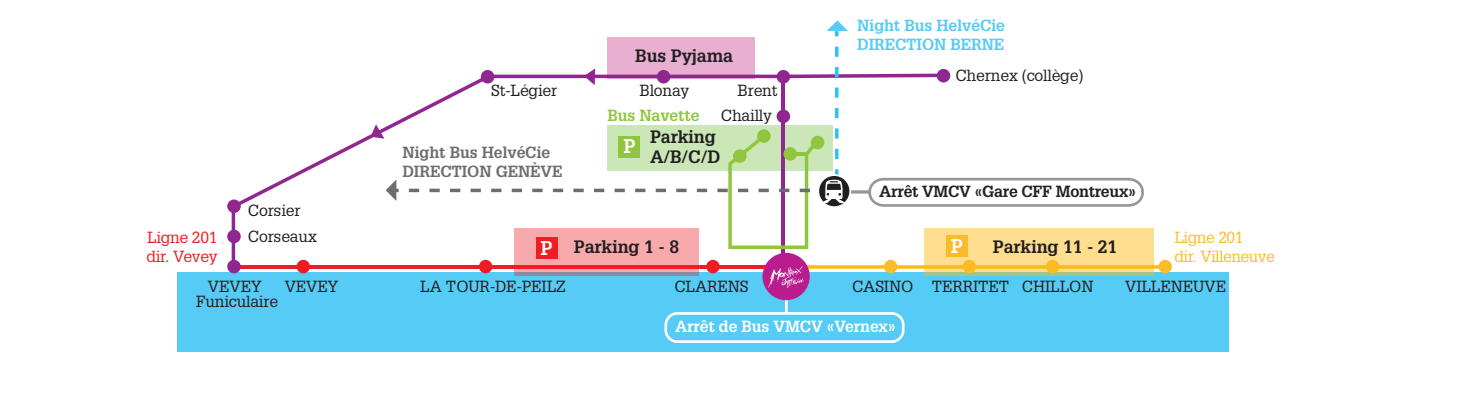
<style>
.page{position:relative;width:1474px;height:408px;background:#fff}
.page>*{position:absolute;margin:0;border:0;box-sizing:border-box;transform-origin:0 0}
.t1{font:700 19.25px "Glypha LT Std";color:#fff}
.t2{font:700 17.5px/19.2px "Glypha LT Std";letter-spacing:-.01em;color:#231f20}
.t3{font:15.75px/25.9px "Glypha LT Std";letter-spacing:-.01em;color:#231f20}
.t4{font:700 15.75px/18.9px "Glypha LT Std";letter-spacing:-.01em;color:#6c6d70}
.t5{font:700 15.75px/18.9px "Glypha LT Std";letter-spacing:-.01em;color:#55cbf5}
.t6{font:700 15.75px "Glypha LT Std";letter-spacing:-.02em;color:#231f20}
.t7{font:700 15.75px "Glypha LT Std";letter-spacing:-.01em;color:#fff}
.t8{font:15.75px/18.9px "Glypha LT Std";letter-spacing:-.03em;color:#fcbb2d}
.t9{font:15.75px/18.9px "Glypha LT Std";letter-spacing:-.02em;color:#ee1d23}
.t10{font:700 15.75px "Glypha LT Std";letter-spacing:-.01em;color:#8fc63e}
</style>
<div class="page">
<div style="left:177px;top:272px;width:1052px;height:80px;background:#55cbf5"></div>
<svg style="left:232px;top:115px;width:666px;height:150px"></svg>
<div style="left:227px;top:199px;width:14px;height:14px;background:#90268f;border-radius:50%"></div>
<div style="left:227px;top:229px;width:14px;height:14px;background:#90268f;border-radius:50%"></div>
<div style="left:296px;top:259px;width:14px;height:14px;background:#ee1d23;border-radius:50%"></div>
<div style="left:479px;top:259px;width:13px;height:14px;background:#ee1d23;border-radius:50%"></div>
<div style="left:706px;top:259px;width:13px;height:14px;background:#ee1d23;border-radius:50%"></div>
<svg style="left:370px;top:124px;width:14px;height:14px"></svg>
<hr style="left:781px;top:77px;width:4px;height:183px;background:#90268f">
<hr style="left:236px;top:265px;width:537px;height:3px;background:#ee1d23">
<div style="left:227px;top:259px;width:14px;height:14px;background:#90268f;border-radius:50%"></div>
<hr style="left:783px;top:265px;width:382px;height:3px;background:#fdbc12">
<div style="left:1158px;top:259px;width:13px;height:14px;background:#fcbb2d;border-radius:50%"></div>
<div style="left:883px;top:259px;width:14px;height:14px;background:#fcbb2d;border-radius:50%"></div>
<svg style="left:514px;top:249px;width:184px;height:27px;background:#e68d94"></svg>
<div style="left:536px;top:237px;width:21px;height:21px;background:#ee1d23"></div>
<svg style="left:924px;top:228px;width:230px;height:48px;background:#efd479"></svg>
<div style="left:946px;top:235px;width:21px;height:22px;background:#fcbb2d"></div>
<div style="left:664px;top:312px;width:240px;height:30px;border:3px solid #fff;border-radius:12px"></div>
<svg style="left:785px;top:300px;width:2px;height:13px"></svg>
<div style="left:762px;top:252px;width:47px;height:48px;background:#b81c8d;border-radius:50%"></div>
<svg style="left:768px;top:266px;width:35px;height:22px"></svg>
<svg style="left:385px;top:179px;width:13px;height:22px"></svg>
<svg style="left:409px;top:20px;width:736px;height:229px"></svg>
<p class="t2" style="left:635px;top:45px;width:99px">Bus Pyjama</p>
<p class="t3" style="left:491px;top:77px;width:68px">St-Légier</p>
<p class="t3" style="left:639px;top:77px;width:51px">Blonay</p>
<p class="t3" style="left:737px;top:77px;width:42px">Brent</p>
<p class="t4" style="left:402px;top:142px;width:162px">Night Bus HelvéCie<br>DIRECTION GENÈVE</p>
<p class="t3" style="left:721px;top:102px;width:52px">Chailly</p>
<p class="t10" style="left:607px;top:105px;width:94px">Bus Navette</p>
<p class="t1" style="left:623px;top:134px;width:14px">P</p>
<p class="t2" style="left:650px;top:127px;width:72px">Parking<br>A/B/C/D</p>
<p class="t5" style="left:857px;top:16px;width:149px">Night Bus HelvéCie<br>DIRECTION BERNE</p>
<p class="t3" style="left:955px;top:62px;width:130px">Chernex (collège)</p>
<p class="t6" style="left:879px;top:181px;width:258px">Arrêt VMCV «Gare CFF Montreux»</p>
<p class="t3" style="left:248px;top:197px;width:70px">Corsier<br>Corseaux</p>
<p class="t3" style="left:285px;top:273px;width:55px">VEVEY</p>
<p class="t3" style="left:420px;top:273px;width:147px">LA TOUR-DE-PEILZ</p>
<p class="t9" style="left:146px;top:227px;width:73px">Ligne 201 dir. Vevey</p>
<p class="t3" style="left:208px;top:273px;width:55px">VEVEY</p>
<p class="t3" style="left:674px;top:273px;width:76px">CLARENS</p>
<p class="t3" style="left:852px;top:273px;width:243px">CASINO TERRITET CHILLON</p>
<p class="t3" style="left:1125px;top:273px;width:102px">VILLENEUVE</p>
<p class="t3" style="left:196px;top:288px;width:84px">Funiculaire</p>
<p class="t1" style="left:950px;top:234px;width:14px">P</p>
<p class="t2" style="left:992px;top:236px;width:126px">Parking 11 - 21</p>
<p class="t8" style="left:1174px;top:227px;width:102px">Ligne 201<br>dir. Villeneuve</p>
<p class="t2" style="left:574px;top:236px;width:107px">Parking 1 - 8</p>
<p class="t1" style="left:540px;top:236px;width:14px">P</p>
<p class="t7" style="left:675px;top:316px;width:222px">Arrêt de Bus VMCV «Vernex»</p>
</div>
